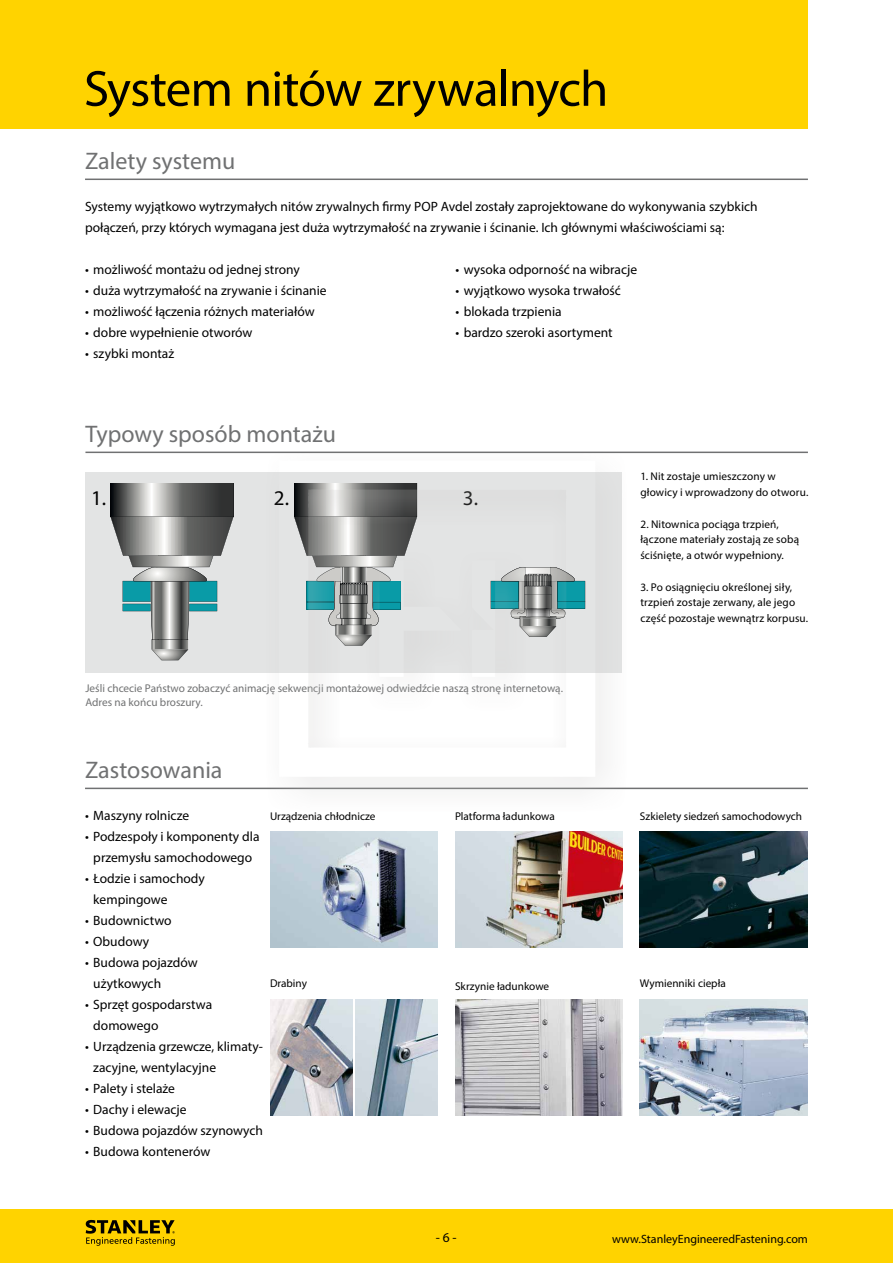
<style>
.page{position:relative;width:893px;height:1263px;background:#fff}
.page>*{position:absolute;margin:0;border:0;box-sizing:border-box;transform-origin:0 0}
.t1{font:51px "Myriad Pro";letter-spacing:-.015em;color:#000}
.t2{font:24px "Myriad Pro";color:#707172}
.t3{font:21px "Myriad Pro";color:#000}
.t4{font:13.5px/21px "Myriad Pro";color:#000}
.t5{font:12px "Myriad Pro";color:#000}
.t6{font:11.25px/15.8px "Myriad Pro";letter-spacing:.01em;color:#000}
.t7{font:11.25px/13.5px "Myriad Pro";color:#707172}
</style>
<div class="page">
<div style="left:0;top:1209px;width:893px;height:54px;background:#ffd300"></div>
<svg style="left:86px;top:1220px;width:89px;height:26px"></svg>
<img style="left:270px;top:831px;width:168px;height:116px">
<img style="left:455px;top:831px;width:168px;height:116px">
<img style="left:640px;top:831px;width:168px;height:116px">
<img style="left:270px;top:999px;width:83px;height:116px">
<img style="left:355px;top:999px;width:83px;height:116px">
<img style="left:455px;top:999px;width:168px;height:116px">
<div style="left:85px;top:472px;width:537px;height:200px;background:#e3e4e4"></div>
<svg style="left:110px;top:483px;width:124px;height:177px"></svg>
<img style="left:640px;top:999px;width:168px;height:116px">
<div style="left:0;top:0;width:808px;height:128px;background:#ffd300"></div>
<hr style="left:85px;top:179px;width:723px;height:1px;background:#707172">
<hr style="left:85px;top:452px;width:723px;height:1px;background:#707172">
<hr style="left:85px;top:788px;width:723px;height:1px;background:#707172">
<img style="left:266px;top:451px;width:361px;height:339px">
<h1 class="t1" style="left:84px;top:57px;width:526px">System nitów zrywalnych</h1>
<h2 class="t2" style="left:85px;top:146px;width:152px">Zalety systemu</h2>
<p class="t4" style="left:85px;top:196px;width:674px">Systemy wyjątkowo wytrzymałych nitów zrywalnych firmy POP Avdel zostały zaprojektowane do wykonywania szybkich połączeń, przy których wymagana jest duża wytrzymałość na zrywanie i ścinanie. Ich głównymi właściwościami są:</p>
<p class="t4" style="left:85px;top:259px;width:216px">• możliwość montażu od jednej strony</p>
<p class="t4" style="left:85px;top:280px;width:243px">• duża wytrzymałość na zrywanie i ścinanie</p>
<p class="t4" style="left:85px;top:301px;width:231px">• możliwość łączenia różnych materiałów</p>
<p class="t4" style="left:85px;top:322px;width:169px">• dobre wypełnienie otworów</p>
<p class="t4" style="left:85px;top:343px;width:91px">• szybki montaż</p>
<h2 class="t2" style="left:85px;top:419px;width:252px">Typowy sposób montażu</h2>
<p class="t4" style="left:455px;top:259px;width:183px">• wysoka odporność na wibracje</p>
<p class="t4" style="left:455px;top:280px;width:167px">• wyjątkowo wysoka trwałość</p>
<p class="t4" style="left:455px;top:301px;width:108px">• blokada trzpienia</p>
<p class="t4" style="left:455px;top:322px;width:159px">• bardzo szeroki asortyment</p>
<h3 class="t3" style="left:91px;top:485px;width:17px">1.</h3>
<h3 class="t3" style="left:274px;top:485px;width:17px">2.</h3>
<h3 class="t3" style="left:463px;top:485px;width:17px">3.</h3>
<p class="t7" style="left:85px;top:681px;width:479px">Jeśli chcecie Państwo zobaczyć animację sekwencji montażowej odwiedźcie naszą stronę internetową.<br>Adres na końcu broszury.</p>
<h2 class="t2" style="left:85px;top:755px;width:139px">Zastosowania</h2>
<p class="t4" style="left:85px;top:805px;width:106px">• Maszyny rolnicze</p>
<p class="t4" style="left:85px;top:826px;width:176px;text-align:center">• Podzespoły i komponenty dla przemysłu samochodowego</p>
<p class="t4" style="left:93px;top:868px;width:113px;text-indent:-8px">• Łodzie i samochody kempingowe</p>
<p class="t4" style="left:85px;top:910px;width:88px">• Budownictwo</p>
<p class="t4" style="left:85px;top:931px;width:66px">• Obudowy</p>
<p class="t4" style="left:93px;top:952px;width:106px;text-indent:-8px">• Budowa pojazdów użytkowych</p>
<p class="t4" style="left:93px;top:994px;width:120px;text-indent:-8px">• Sprzęt gospodarstwa domowego</p>
<p class="t4" style="left:93px;top:1036px;width:171px;text-indent:-8px">• Urządzenia grzewcze, klimaty&shy;zacyjne, wentylacyjne</p>
<p class="t4" style="left:85px;top:1078px;width:92px">• Palety i stelaże</p>
<p class="t4" style="left:85px;top:1099px;width:103px">• Dachy i elewacje</p>
<p class="t4" style="left:85px;top:1120px;width:179px">• Budowa pojazdów szynowych</p>
<p class="t4" style="left:85px;top:1141px;width:127px">• Budowa kontenerów</p>
<p class="t6" style="left:270px;top:808px;width:107px">Urządzenia chłodnicze</p>
<p class="t6" style="left:270px;top:975px;width:38px">Drabiny</p>
<p class="t6" style="left:455px;top:808px;width:101px">Platforma ładunkowa</p>
<p class="t6" style="left:455px;top:978px;width:96px">Skrzynie ładunkowe</p>
<p class="t6" style="left:640px;top:469px;width:169px">1. Nit zostaje umieszczony w głowicy i wprowadzony do otworu.</p>
<p class="t6" style="left:640px;top:516px;width:160px">2. Nitownica pociąga trzpień, łączone materiały zostają ze sobą ściśnięte, a otwór wypełniony.</p>
<p class="t6" style="left:640px;top:579px;width:169px">3. Po osiągnięciu określonej siły, trzpień zostaje zerwany, ale jego część pozostaje wewnątrz korpusu.</p>
<p class="t6" style="left:640px;top:808px;width:164px">Szkielety siedzeń samochodowych</p>
<p class="t6" style="left:640px;top:975px;width:87px">Wymienniki ciepła</p>
<p class="t4" style="left:436px;top:1227px;width:22px">- 6 -</p>
<p class="t5" style="left:612px;top:1232px;width:197px">www.StanleyEngineeredFastening.com</p>
</div>
